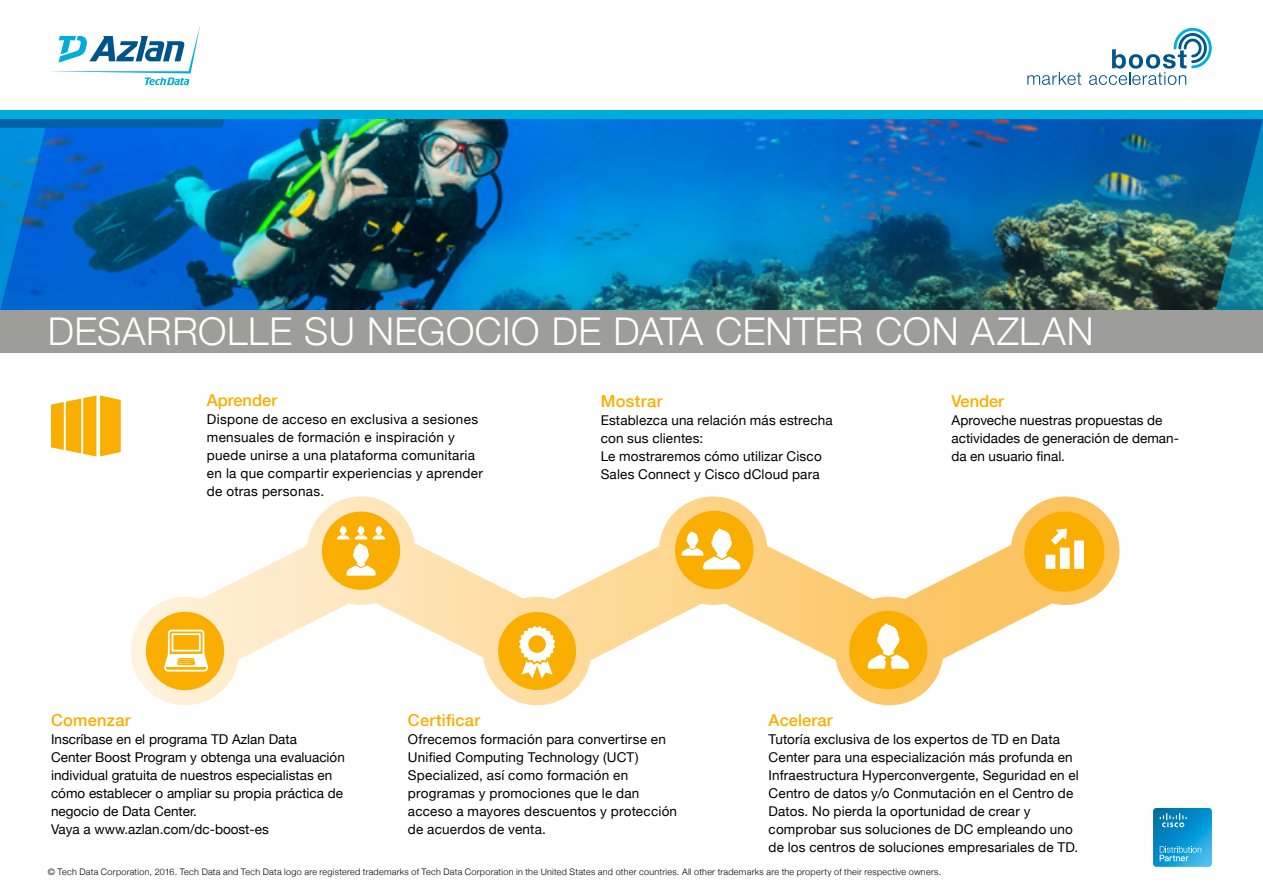
<style>
.page{position:relative;width:1263px;height:893px;background:#fff}
.page>*{position:absolute;margin:0;border:0;box-sizing:border-box;transform-origin:0 0}
.t1{font:300 38.25px "Helvetica Neue";letter-spacing:.015em;color:#fff}
.t2{font:500 16.5px "Helvetica Neue";letter-spacing:.01em;color:#f9ae00}
.t3{font:13.5px/18px "Helvetica Neue";letter-spacing:.01em;color:#000}
.t4{font:300 9px "Helvetica Neue";letter-spacing:.03em;color:#000}
</style>
<div class="page">
<img style="left:224px;top:119px;width:991px;height:191px">
<svg style="left:1215px;top:119px;width:48px;height:191px;background:#127499"></svg>
<svg style="left:51px;top:27px;width:149px;height:58px"></svg>
<svg style="left:0;top:119px;width:224px;height:191px;background:#0163bc"></svg>
<div style="left:0;top:111px;width:1263px;height:8px;background:#00adda"></div>
<div style="left:0;top:310px;width:1263px;height:43px;background:#9d9d9c"></div>
<svg style="left:1153px;top:808px;width:59px;height:59px;background:#1e9bd2"></svg>
<svg style="left:131px;top:496px;width:988px;height:209px"></svg>
<div style="left:146px;top:612px;width:78px;height:78px;background:#f9ae00;border-radius:50%"></div>
<svg style="left:164px;top:630px;width:44px;height:42px"></svg>
<div style="left:322px;top:512px;width:78px;height:78px;background:#f9ae00;border-radius:50%"></div>
<svg style="left:337px;top:526px;width:48px;height:50px"></svg>
<div style="left:1024px;top:512px;width:80px;height:80px;background:#f9ae00;border-radius:50%"></div>
<svg style="left:1045px;top:529px;width:39px;height:40px"></svg>
<div style="left:498px;top:612px;width:78px;height:78px;background:#f9ae00;border-radius:50%"></div>
<div style="left:675px;top:511px;width:78px;height:78px;background:#f9ae00;border-radius:50%"></div>
<svg style="left:681px;top:528px;width:59px;height:41px"></svg>
<svg style="left:515px;top:573px;width:44px;height:106px"></svg>
<div style="left:528px;top:635px;width:18px;height:18px;background:#f9ae00;border-radius:50%"></div>
<div style="left:849px;top:611px;width:78px;height:78px;background:#f9ae00;border-radius:50%"></div>
<svg style="left:867px;top:623px;width:42px;height:46px"></svg>
<svg style="left:1027px;top:72px;width:54px;height:13px"></svg>
<svg style="left:1089px;top:28px;width:123px;height:57px"></svg>
<svg style="left:51px;top:395px;width:70px;height:61px"></svg>
<h1 class="t1" style="left:48px;top:300px;width:1047px">DESARROLLE SU NEGOCIO DE DATA CENTER CON AZLAN</h1>
<p class="t2" style="left:207px;top:387px;width:72px">Aprender</p>
<p class="t3" style="left:207px;top:411px;width:278px">Dispone de acceso en exclusiva a sesiones mensuales de formación e inspiración y puede unirse a una plataforma comunitaria en la que compartir experiencias y aprender de otras personas.</p>
<p class="t2" style="left:601px;top:388px;width:64px">Mostrar</p>
<p class="t3" style="left:601px;top:412px;width:234px">Establezca una relación más estrecha con sus clientes:<br>Le mostraremos cómo utilizar Cisco<br>Sales Connect y Cisco dCloud para</p>
<p class="t2" style="left:951px;top:388px;width:54px">Vender</p>
<p class="t3" style="left:951px;top:412px;width:229px">Aproveche nuestras propuestas de actividades de generación de deman&shy;da en usuario final.</p>
<p class="t2" style="left:51px;top:707px;width:81px">Comenzar</p>
<p class="t3" style="left:51px;top:731px;width:295px">Inscríbase en el programa TD Azlan Data<br>Center Boost Program y obtenga una evaluación individual gratuita de nuestros especialistas en cómo establecer o ampliar su propia práctica de negocio de Data Center.<br>Vaya a www.azlan.com/dc-boost-es</p>
<p class="t2" style="left:408px;top:707px;width:74px">Certificar</p>
<p class="t3" style="left:408px;top:731px;width:271px">Ofrecemos formación para convertirse en Unified Computing Technology (UCT)<br>Specialized, así como formación en programas y promociones que le dan acceso a mayores descuentos y protección de acuerdos de venta.</p>
<p class="t2" style="left:769px;top:707px;width:65px">Acelerar</p>
<p class="t3" style="left:769px;top:731px;width:312px">Tutoría exclusiva de los expertos de TD en Data Center para una especialización más profunda en Infraestructura Hyperconvergente, Seguridad en el Centro de datos y/o Conmutación en el Centro de Datos. No pierda la oportunidad de crear y comprobar sus soluciones de DC empleando uno de los centros de soluciones empresariales de TD.</p>
<p class="t4" style="left:48px;top:865px;width:895px">© Tech Data Corporation, 2016. Tech Data and Tech Data logo are registered trademarks of Tech Data Corporation in the United States and other countries. All other trademarks are the property of their respective owners.</p>
</div>
